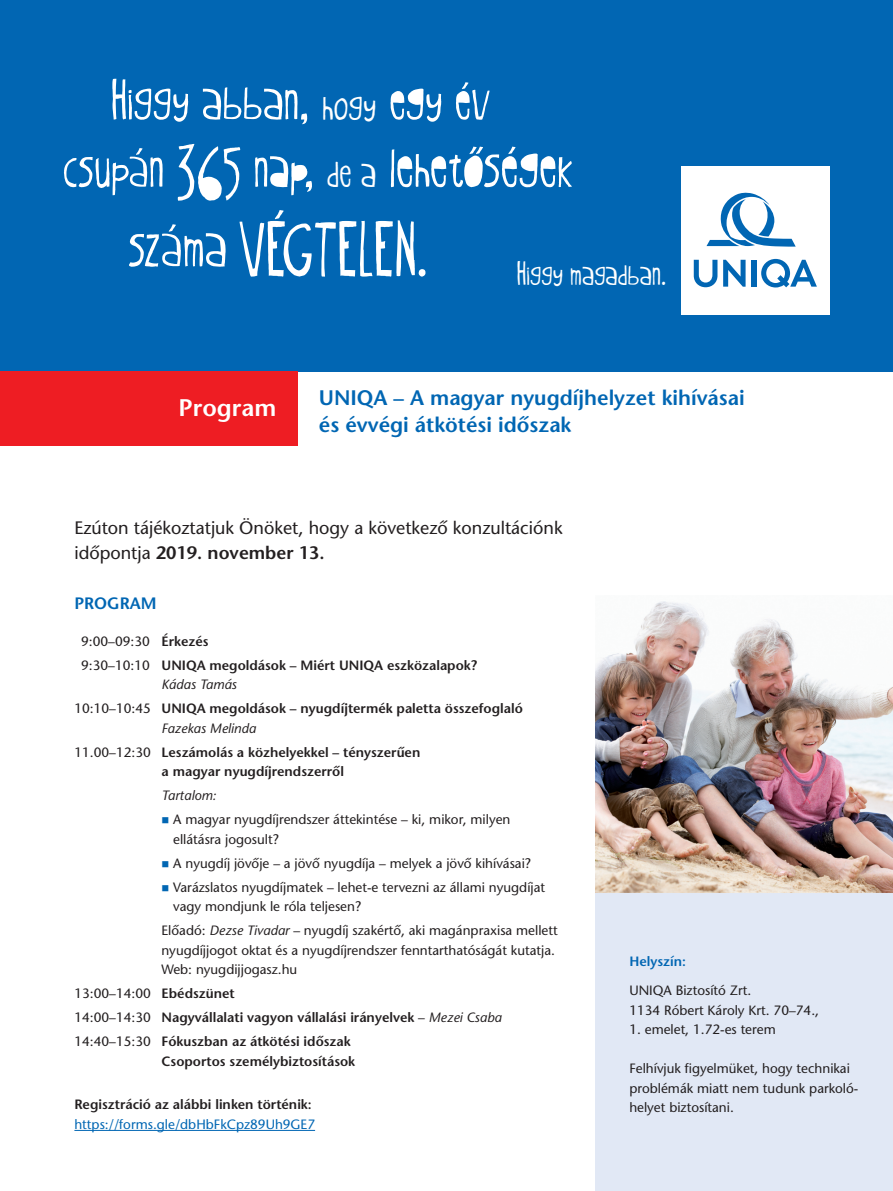
<style>
.page{position:relative;width:893px;height:1191px;background:#fff}
.page>*{position:absolute;margin:0;border:0;box-sizing:border-box;transform-origin:0 0}
.t1{font:86.25px "Oyster CEE";color:#fff}
.t2{font:70.05px "Oyster Stencil CEE";color:#fff}
.t3{font:64.65px "Oyster CEE";color:#fff}
.t4{font:37.95px "Oyster CEE";color:#fff}
.t5{font:24px "ITC Stone Sans M Semi";color:#fff}
.t6{font:21px/27px "ITC Stone Sans M Semi";color:#0166b3}
.t7{font:18px/25.5px "ITC Stone Sans M";color:#231f20}
.t8{font:16.5px "ITC Stone Sans M Semi";color:#0166b3}
.t9{font:13.5px/19.5px "ITC Stone Sans M";color:#231f20}
.t10{font:13.5px/19.5px "ITC Stone Sans M Semi";color:#231f20}
.t11{font:13.5px "ITC Stone Sans M";color:#0166b3}
.t12{font:italic 13.5px "ITC Stone Sans M";color:#231f20}
.t13{font:13.5px "ITC Stone Sans M Semi";color:#0166b3}
.s1{font-size:48.45px}
.s2{font-family:"Oyster Stencil CEE"}
.s3{font-family:"Oyster CEE";font-size:64.65px}
.s4{font-size:86.25px}
.s5{font-size:64.65px}
.s6{font-family:"Oyster CEE";font-size:48.45px}
.s7{font-size:70.05px}
.s8{font-family:"ITC Stone Sans M Semi"}
.s9{font-family:"ITC Stone Sans M"}
.s10{font-family:"ITC Stone Sans M";font-style:italic}
.s11{color:#0166b3}
.s12{font-style:italic}
</style>
<div class="page">
<div style="left:0;top:0;width:893px;height:371px;background:#0166b3"></div>
<div style="left:0;top:371px;width:298px;height:75px;background:#ee1d23"></div>
<div style="left:681px;top:166px;width:149px;height:148px;background:#fff"></div>
<svg style="left:694px;top:260px;width:23px;height:27px"></svg>
<svg style="left:723px;top:260px;width:23px;height:27px"></svg>
<div style="left:751px;top:260px;width:6px;height:27px;background:#0166b3"></div>
<svg style="left:761px;top:259px;width:56px;height:28px"></svg>
<svg style="left:706px;top:193px;width:90px;height:54px"></svg>
<hr style="left:74px;top:1130px;width:241px;height:1px;background:#0166b3">
<img style="left:595px;top:601px;width:298px;height:291px">
<div style="left:595px;top:893px;width:298px;height:297px;background:#e1e8f5"></div>
<p class="t3" style="left:111px;top:59px;width:381px">Higgy abban, <span class="s1">hogy</span> <span class="s2">egy év</span></p>
<p class="t2" style="left:63px;top:122px;width:512px"><span class="s3">csupán</span> <span class="s4">365</span> <span class="s5">nap,</span> <span class="s6">de a</span> lehetőségek</p>
<p class="t1" style="left:128px;top:196px;width:301px"><span class="s7">száma</span>VÉGTELEN.</p>
<p class="t4" style="left:517px;top:250px;width:151px">Higgy magadban.</p>
<p class="t5" style="left:179px;top:399px;width:99px">Program</p>
<p class="t6" style="left:319px;top:387px;width:427px">UNIQA – A magyar nyugdíjhelyzet kihívásai és évvégi átkötési időszak</p>
<p class="t7" style="left:74px;top:516px;width:490px">Ezúton tájékoztatjuk Önöket, hogy a következő konzultációnk időpontja <span class="s8">2019. november 13.</span></p>
<p class="t8" style="left:74px;top:597px;width:84px">PROGRAM</p>
<p class="t9" style="left:81px;top:632px;width:129px">9:00–09:30 <span class="s8">Érkezés</span></p>
<p class="t10" style="left:162px;top:657px;width:317px;text-indent:-80px"><span class="s9">9:30–10:10</span> UNIQA megoldások – Miért UNIQA eszközalapok?<br><span class="s10">Kádas Tamás</span></p>
<p class="t10" style="left:162px;top:700px;width:363px;text-indent:-87px"><span class="s9">10:10–10:45</span> UNIQA megoldások – nyugdíjtermék paletta összefoglaló<br><span class="s10">Fazekas Melinda</span></p>
<p class="t10" style="left:162px;top:744px;width:260px;text-indent:-87px"><span class="s9">11.00–12:30</span> Leszámolás a közhelyekkel – tényszerűen a magyar nyugdíjrendszerről</p>
<p class="t12" style="left:162px;top:787px;width:56px">Tartalom:</p>
<p class="t9" style="left:173px;top:811px;width:339px;text-indent:-12px"><span class="s11">■</span> A magyar nyugdíjrendszer áttekintése – ki, mikor, milyen ellátásra jogosult?</p>
<p class="t9" style="left:162px;top:854px;width:371px"><span class="s11">■</span> A nyugdíj jövője – a jövő nyugdíja – melyek a jövő kihívásai?</p>
<p class="t9" style="left:173px;top:878px;width:373px;text-indent:-12px"><span class="s11">■</span> Varázslatos nyugdíjmatek – lehet-e tervezni az állami nyugdíjat vagy mondjunk le róla teljesen?</p>
<p class="t9" style="left:161px;top:922px;width:398px">Előadó: <span class="s12">Dezse Tivadar</span> – nyugdíj szakértő, aki magánpraxisa mellett nyugdíjjogot oktat és a nyugdíjrendszer fenntarthatóságát kutatja.<br>Web: nyugdijjogasz.hu</p>
<p class="t9" style="left:74px;top:985px;width:162px">13:00–14:00 <span class="s8">Ebédszünet</span></p>
<p class="t10" style="left:74px;top:1009px;width:429px"><span class="s9">14:00–14:30</span> Nagyvállalati vagyon vállalási irányelvek <span class="s9">–</span> <span class="s10">Mezei Csaba</span></p>
<p class="t10" style="left:162px;top:1033px;width:195px;text-indent:-87px"><span class="s9">14:40–15:30</span> Fókuszban az átkötési időszak<br>Csoportos személybiztosítások</p>
<p class="t10" style="left:74px;top:1096px;width:239px">Regisztráció az alábbi linken történik:</p>
<p class="t11" style="left:74px;top:1119px;width:242px">https://forms.gle/dbHbFkCpz89Uh9GE7</p>
<p class="t13" style="left:629px;top:956px;width:58px">Helyszín:</p>
<p class="t9" style="left:629px;top:982px;width:123px">UNIQA Biztosító Zrt.</p>
<p class="t9" style="left:629px;top:1001px;width:191px">1134 Róbert Károly Krt. 70–74.,</p>
<p class="t9" style="left:629px;top:1021px;width:148px">1. emelet, 1.72-es terem</p>
<p class="t9" style="left:629px;top:1060px;width:231px">Felhívjuk figyelmüket, hogy technikai problémák miatt nem tudunk parkoló&shy;helyet biztosítani.</p>
</div>
